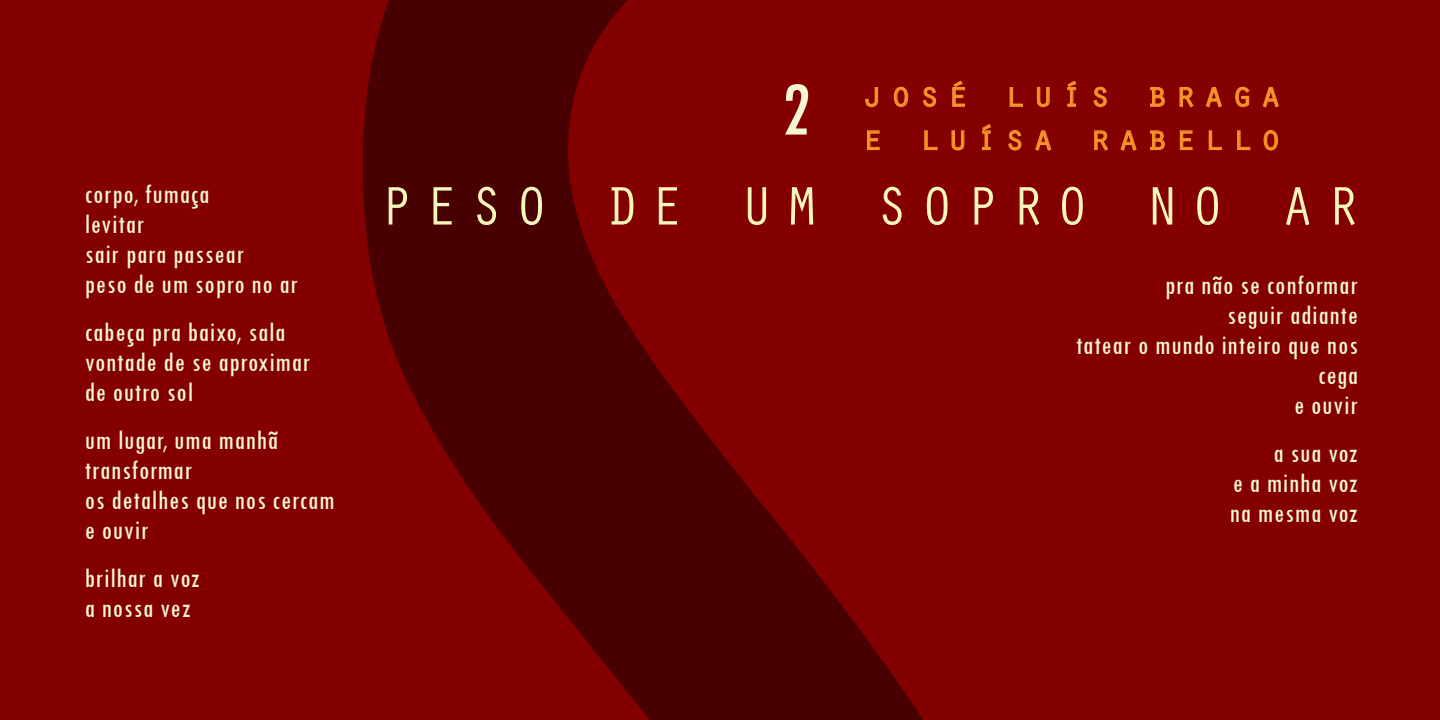
<style>
.page{position:relative;width:1440px;height:720px;background:#840000}
.page>*{position:absolute;margin:0;border:0;box-sizing:border-box;transform-origin:0 0}
.t1{font:500 condensed 80px "Tw Cen";color:#f5f6d3}
.t2{font:56px "Orator Std";letter-spacing:.205em;color:#f6f5bc}
.t3{font:36px/43.2px "Orator Std";letter-spacing:.19em;color:#f7942a}
.t4{font:500 condensed 28px/30px "Tw Cen";letter-spacing:.03em;color:#f5f6d3}
</style>
<div class="page">
<svg style="left:363px;top:0;width:659px;height:720px"></svg>
<svg style="left:865px;top:87px;width:13px;height:20px"></svg>
<svg style="left:894px;top:87px;width:14px;height:20px"></svg>
<svg style="left:923px;top:87px;width:13px;height:20px"></svg>
<svg style="left:952px;top:81px;width:13px;height:26px"></svg>
<svg style="left:1010px;top:87px;width:13px;height:20px"></svg>
<svg style="left:1037px;top:87px;width:13px;height:20px"></svg>
<svg style="left:1067px;top:81px;width:10px;height:26px"></svg>
<svg style="left:1093px;top:87px;width:14px;height:20px"></svg>
<svg style="left:1150px;top:87px;width:15px;height:20px"></svg>
<svg style="left:1180px;top:87px;width:14px;height:21px"></svg>
<svg style="left:1206px;top:87px;width:16px;height:20px"></svg>
<svg style="left:1235px;top:87px;width:15px;height:20px"></svg>
<svg style="left:1263px;top:87px;width:16px;height:20px"></svg>
<svg style="left:867px;top:130px;width:13px;height:20px"></svg>
<svg style="left:924px;top:130px;width:14px;height:20px"></svg>
<svg style="left:952px;top:130px;width:12px;height:20px"></svg>
<svg style="left:982px;top:124px;width:9px;height:26px"></svg>
<svg style="left:1008px;top:130px;width:13px;height:20px"></svg>
<svg style="left:1035px;top:130px;width:16px;height:21px"></svg>
<svg style="left:1094px;top:130px;width:14px;height:21px"></svg>
<svg style="left:1121px;top:130px;width:16px;height:21px"></svg>
<svg style="left:1150px;top:130px;width:15px;height:20px"></svg>
<svg style="left:1180px;top:130px;width:13px;height:20px"></svg>
<svg style="left:1209px;top:130px;width:13px;height:20px"></svg>
<svg style="left:1237px;top:130px;width:13px;height:20px"></svg>
<svg style="left:1264px;top:130px;width:14px;height:20px"></svg>
<p class="t4" style="left:85px;top:179px;width:215px">corpo, fumaça<br>levitar<br>sair para passear<br>peso de um sopro no ar</p>
<p class="t4" style="left:85px;top:317px;width:227px">cabeça pra baixo, sala vontade de se aproximar de outro sol</p>
<p class="t4" style="left:85px;top:425px;width:251px">um lugar, uma manhã transformar<br>os detalhes que nos cercam e ouvir</p>
<p class="t4" style="left:85px;top:563px;width:116px">brilhar a voz a nossa vez</p>
<h1 class="t1" style="left:782px;top:61px;width:31px">2</h1>
<p class="t3" style="left:862px;top:71px;width:421px">josé luís braga e luísa rabello</p>
<h2 class="t2" style="left:380px;top:166px;width:982px">PESO DE UM SOPRO NO AR</h2>
<p class="t4" style="left:1076px;top:269px;width:283px;text-align:right">pra não se conformar<br>seguir adiante<br>tatear o mundo inteiro que nos cega<br>e ouvir</p>
<p class="t4" style="left:1230px;top:437px;width:130px;text-align:justify;text-indent:44px">a sua voz e a minha voz na mesma voz</p>
</div>
